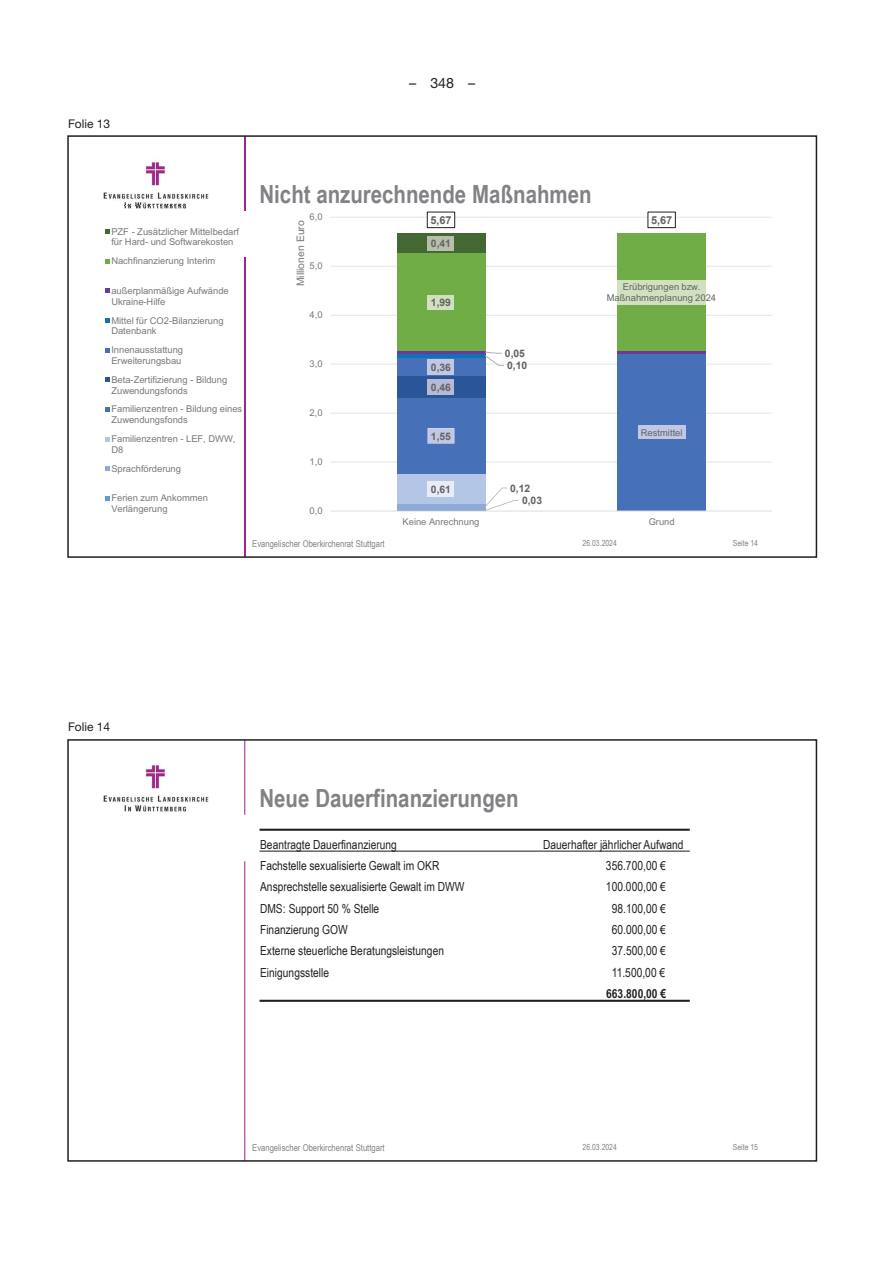
<style>
.page{position:relative;width:893px;height:1263px;background:#fff}
.page>*{position:absolute;margin:0;border:0;box-sizing:border-box;transform-origin:0 0}
.t1{font:700 24.9px "Arial Narrow";color:#808285}
.t2{font:14.25px "Helvetica Neue";color:#231f20}
.t3{font:12.45px "Arial Narrow";color:#231f20}
.t4{font:700 12.45px "Arial Narrow";letter-spacing:.005em;color:#231f20}
.t5{font:12px "Helvetica Neue";color:#231f20}
.t6{font:700 10.95px "Arial";color:#636366}
.t7{font:700 10.35px "Arial";color:#636366}
.t8{font:10.35px "Arial";letter-spacing:-.005em;color:#76787b}
.t9{font:9.45px "Arial";color:#76787b}
.t10{font:9.3px/18.9px "Arial";letter-spacing:.005em;color:#76787b}
.t11{font:9.3px "Arial Narrow";color:#808285}
.t12{font:9.3px/10.8px "Arial";letter-spacing:.005em;color:#636366;text-align:center}
.t13{font:8.4px "Arial Narrow";letter-spacing:.005em;color:#808285}
</style>
<div class="page">
<hr style="left:244px;top:136px;width:1px;height:75px;background:#a2248d">
<hr style="left:244px;top:257px;width:1px;height:300px;background:#a2248d">
<img style="left:103px;top:162px;width:106px;height:43px">
<svg style="left:105px;top:205px;width:667px;height:330px"></svg>
<img style="left:105px;top:205px;width:105px;height:1px">
<hr style="left:331px;top:462px;width:441px;height:1px;background:#dcdddf">
<hr style="left:331px;top:413px;width:441px;height:1px;background:#dcdddf">
<hr style="left:331px;top:364px;width:441px;height:1px;background:#dcdddf">
<hr style="left:331px;top:315px;width:441px;height:1px;background:#dcdddf">
<hr style="left:331px;top:266px;width:441px;height:1px;background:#dcdddf">
<hr style="left:331px;top:217px;width:441px;height:1px;background:#dcdddf">
<hr style="left:397px;top:510px;width:88px;height:1px;background:#5c9bd3">
<div style="left:397px;top:504px;width:88px;height:6px;background:#8faad7"></div>
<div style="left:397px;top:474px;width:88px;height:30px;background:#b4c6e5"></div>
<div style="left:397px;top:398px;width:88px;height:76px;background:#4671b8"></div>
<div style="left:397px;top:376px;width:88px;height:22px;background:#285698"></div>
<div style="left:397px;top:358px;width:88px;height:18px;background:#4671b8"></div>
<div style="left:397px;top:353px;width:88px;height:5px;background:#1270b9"></div>
<hr style="left:397px;top:351px;width:88px;height:2px;background:#6e3996">
<div style="left:397px;top:253px;width:88px;height:98px;background:#70ad46"></div>
<div style="left:397px;top:233px;width:88px;height:20px;background:#436831"></div>
<div style="left:617px;top:353px;width:89px;height:158px;background:#4671b8"></div>
<hr style="left:617px;top:351px;width:89px;height:2px;background:#6e3996">
<div style="left:617px;top:233px;width:89px;height:118px;background:#70ad46"></div>
<hr style="left:331px;top:511px;width:441px;height:1px;background:#dcdddf">
<svg style="left:485px;top:480px;width:60px;height:31px"></svg>
<hr style="left:519px;top:493px;width:14px;height:3px;background:#fff">
<div style="left:428px;top:481px;width:26px;height:15px;background:#e7ecf7"></div>
<svg style="left:427px;top:428px;width:28px;height:16px"></svg>
<div style="left:428px;top:379px;width:26px;height:15px;background:#b6bad7"></div>
<div style="left:428px;top:359px;width:26px;height:15px;background:#c0c8e4"></div>
<svg style="left:484px;top:351px;width:21px;height:15px"></svg>
<div style="left:428px;top:295px;width:26px;height:15px;background:#d1e1bf"></div>
<div style="left:428px;top:236px;width:26px;height:15px;background:#b8c0ab"></div>
<div style="left:638px;top:425px;width:47px;height:14px;background:#c0c8e4"></div>
<svg style="left:604px;top:280px;width:115px;height:24px"></svg>
<div style="left:617px;top:280px;width:89px;height:24px;background:#d1e1bf"></div>
<div style="left:427px;top:212px;width:28px;height:16px;background:#fff"></div>
<div style="left:427px;top:212px;width:28px;height:16px;border:1px solid #231f20"></div>
<div style="left:648px;top:212px;width:27px;height:16px;background:#fff"></div>
<div style="left:647px;top:212px;width:29px;height:16px;border:1px solid #231f20"></div>
<svg style="left:105px;top:229px;width:4px;height:5px"></svg>
<svg style="left:105px;top:259px;width:4px;height:5px"></svg>
<svg style="left:105px;top:289px;width:4px;height:4px"></svg>
<svg style="left:105px;top:318px;width:4px;height:5px"></svg>
<svg style="left:105px;top:348px;width:4px;height:4px"></svg>
<svg style="left:105px;top:377px;width:4px;height:5px"></svg>
<svg style="left:105px;top:407px;width:4px;height:5px"></svg>
<svg style="left:105px;top:437px;width:4px;height:4px"></svg>
<svg style="left:105px;top:466px;width:4px;height:5px"></svg>
<svg style="left:105px;top:496px;width:4px;height:5px"></svg>
<div style="left:67px;top:135px;width:750px;height:423px;border:2px solid #231f20"></div>
<hr style="left:244px;top:740px;width:1px;height:75px;background:#a2248d">
<hr style="left:244px;top:861px;width:1px;height:300px;background:#a2248d">
<img style="left:103px;top:765px;width:106px;height:47px">
<hr style="left:260px;top:850px;width:430px;height:2px;background:#231f20">
<hr style="left:260px;top:829px;width:430px;height:2px;background:#231f20">
<hr style="left:260px;top:1000px;width:430px;height:2px;background:#231f20">
<div style="left:67px;top:739px;width:750px;height:423px;border:2px solid #231f20"></div>
<p class="t5" style="left:68px;top:116px;width:44px">Folie 13</p>
<h2 class="t2" style="left:409px;top:74px;width:68px">– 348 –</h2>
<p class="t10" style="left:111px;top:226px;width:130px;line-height:10.8px">PZF - Zusätzlicher Mittelbedarf für Hard- und Softwarekosten</p>
<p class="t10" style="left:111px;top:252px;width:105px">Nachfinanzierung Interim</p>
<p class="t10" style="left:111px;top:285px;width:119px;line-height:10.8px">außerplanmäßige Aufwände<br>Ukraine-Hilfe</p>
<p class="t9" style="left:111px;top:315px;width:114px">Mittel für CO2-Bilanzierung</p>
<p class="t10" style="left:111px;top:322px;width:73px">Datenbank<br>Innenausstattung</p>
<p class="t10" style="left:111px;top:351px;width:117px">Erweiterungsbau<br>Beta-Zertifizierung - Bildung</p>
<p class="t10" style="left:111px;top:381px;width:132px">Zuwendungsfonds<br>Familienzentren - Bildung eines</p>
<p class="t10" style="left:111px;top:411px;width:126px">Zuwendungsfonds<br>Familienzentren - LEF, DWW,</p>
<p class="t10" style="left:111px;top:440px;width:71px">D8<br>Sprachförderung</p>
<p class="t10" style="left:111px;top:493px;width:98px;line-height:10.8px">Ferien zum Ankommen<br>Verlängerung</p>
<h1 class="t1" style="left:259px;top:176px;width:334px">Nicht anzurechnende Maßnahmen</h1>
<p class="t10" style="left:310px;top:208px;width:15px">6,0</p>
<p class="t8" style="left:295px;top:286px;width:67px;rotate:-90deg">Millionen Euro</p>
<p class="t10" style="left:310px;top:257px;width:15px">5,0</p>
<p class="t10" style="left:310px;top:306px;width:15px">4,0</p>
<p class="t10" style="left:310px;top:355px;width:15px">3,0</p>
<p class="t10" style="left:310px;top:404px;width:15px">2,0</p>
<p class="t10" style="left:310px;top:453px;width:15px">1,0</p>
<p class="t10" style="left:310px;top:501px;width:15px">0,0</p>
<p class="t6" style="left:430px;top:213px;width:23px">5,67</p>
<p class="t6" style="left:651px;top:213px;width:23px">5,67</p>
<p class="t7" style="left:431px;top:237px;width:22px">0,41</p>
<p class="t7" style="left:431px;top:295px;width:22px">1,99</p>
<p class="t7" style="left:505px;top:347px;width:22px">0,05</p>
<p class="t7" style="left:431px;top:360px;width:22px">0,36</p>
<p class="t7" style="left:507px;top:359px;width:22px">0,10</p>
<p class="t7" style="left:431px;top:380px;width:22px">0,46</p>
<p class="t7" style="left:431px;top:429px;width:22px">1,55</p>
<p class="t7" style="left:431px;top:482px;width:22px">0,61</p>
<p class="t7" style="left:510px;top:481px;width:22px">0,12</p>
<p class="t7" style="left:522px;top:494px;width:22px">0,03</p>
<p class="t12" style="left:607px;top:282px;width:111px">Erübrigungen bzw.<br>Maßnahmenplanung 2024</p>
<p class="t12" style="left:641px;top:427px;width:43px">Restmittel</p>
<p class="t10" style="left:403px;top:513px;width:78px">Keine Anrechnung</p>
<p class="t10" style="left:649px;top:513px;width:28px">Grund</p>
<p class="t11" style="left:252px;top:537px;width:134px">Evangelischer Oberkirchenrat Stuttgart</p>
<p class="t13" style="left:582px;top:537px;width:36px">26.03.2024</p>
<p class="t13" style="left:733px;top:537px;width:27px">Seite 14</p>
<p class="t5" style="left:68px;top:720px;width:44px">Folie 14</p>
<h1 class="t1" style="left:259px;top:779px;width:261px">Neue Dauerfinanzierungen</h1>
<h3 class="t3" style="left:260px;top:835px;width:138px">Beantragte Dauerfinanzierung</h3>
<h3 class="t3" style="left:543px;top:835px;width:142px">Dauerhafter jährlicher Aufwand</h3>
<h3 class="t3" style="left:260px;top:856px;width:181px">Fachstelle sexualisierte Gewalt im OKR</h3>
<h3 class="t3" style="left:606px;top:856px;width:61px">356.700,00 €</h3>
<h3 class="t3" style="left:260px;top:878px;width:206px">Ansprechstelle sexualisierte Gewalt im DWW</h3>
<h3 class="t3" style="left:606px;top:878px;width:61px">100.000,00 €</h3>
<h3 class="t3" style="left:260px;top:899px;width:121px">DMS: Support 50 % Stelle</h3>
<h3 class="t3" style="left:612px;top:899px;width:56px">98.100,00 €</h3>
<h3 class="t3" style="left:260px;top:920px;width:89px">Finanzierung GOW</h3>
<h3 class="t3" style="left:612px;top:920px;width:56px">60.000,00 €</h3>
<h3 class="t3" style="left:260px;top:942px;width:185px">Externe steuerliche Beratungsleistungen</h3>
<h3 class="t3" style="left:612px;top:942px;width:56px">37.500,00 €</h3>
<h3 class="t3" style="left:260px;top:963px;width:70px">Einigungsstelle</h3>
<h3 class="t3" style="left:612px;top:963px;width:55px">11.500,00 €</h3>
<h3 class="t4" style="left:606px;top:984px;width:61px">663.800,00 €</h3>
<p class="t11" style="left:252px;top:1141px;width:134px">Evangelischer Oberkirchenrat Stuttgart</p>
<p class="t13" style="left:582px;top:1141px;width:36px">26.03.2024</p>
<p class="t13" style="left:733px;top:1141px;width:27px">Seite 15</p>
</div>
